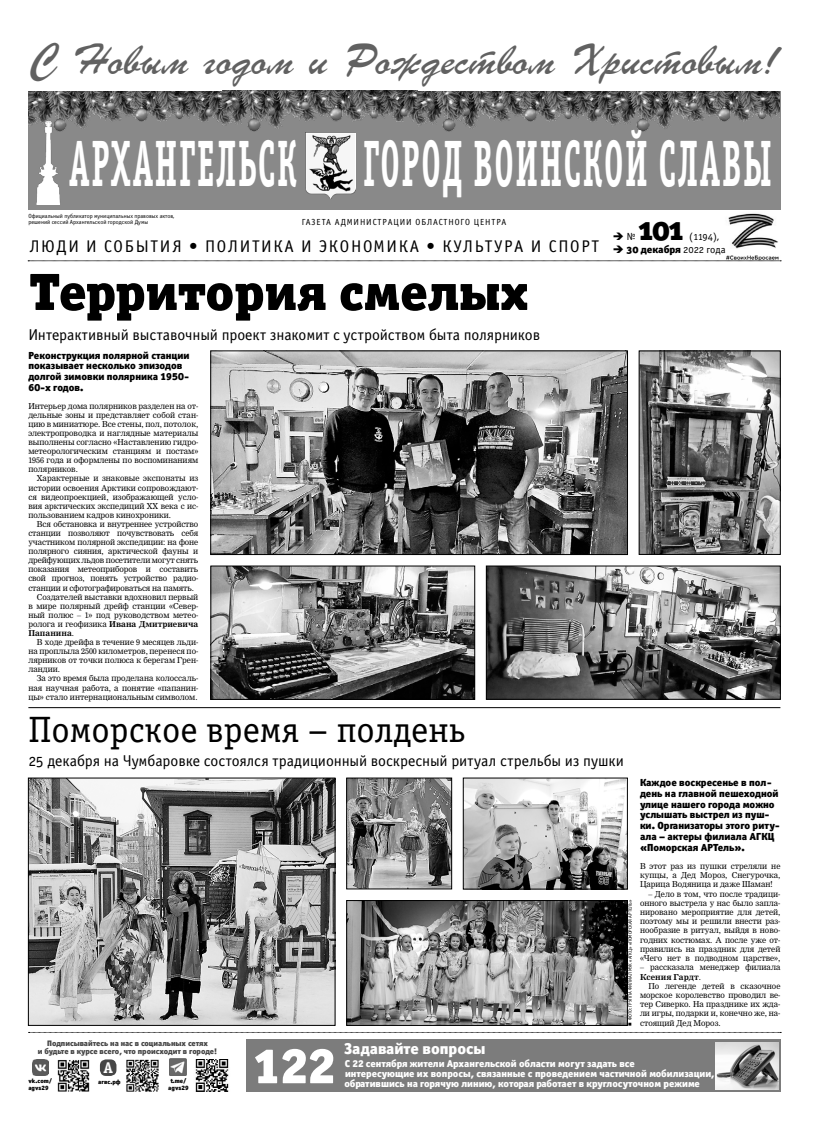
<style>
.page{position:relative;width:823px;height:1134px;background:#fff}
.page>*{position:absolute;margin:0;border:0;box-sizing:border-box;transform-origin:0 0}
.t1{font:65.8px "Officina Serif Bold C";letter-spacing:.05em;color:#fff;scale:.5 1}
.t2{font:52.5px "Officina Serif Black OSC";color:#000}
.t3{font:50.1px "Officina Sans Black C";color:#fff}
.t4{font:42.6px "Ukrainian Brush Script";color:#616161}
.t5{font:36.8px "Officina Serif Book OSC";color:#000}
.t6{font:29.9px "Officina Sans Black OSC";color:#000}
.t7{font:16.9px "Officina Sans Book C";letter-spacing:.1em;color:#000}
.t8{font:15.8px "Officina Sans Book OSC";letter-spacing:-.005em;color:#000}
.t9{font:15.8px "Officina Sans Black C";color:#fff}
.t10{font:15.6px "Officina Serif Bold C";color:#fff}
.t11{font:10.4px "Officina Sans Black OSC";letter-spacing:-.005em;color:#000}
.t12{font:10.4px "Officina Sans Book OSC";color:#000}
.t13{font:10.3px/10.7px "Officina Sans Black C";color:#000}
.t14{font:10px/10px "Officina Sans Black C";color:#fff}
.t15{font:8.8px "Officina Sans Book C";letter-spacing:.1em;color:#000}
.t16{font:8px/9.2px "Nimrod Cyr";color:#000;text-align:justify}
.t17{font:8px/8px "Officina Sans Black C";color:#464646;text-align:center}
.t18{font:700 8px "Nimrod Cyr";color:#000}
.t19{font:6.3px/6.3px "Officina Sans Black C";color:#000;text-align:center}
.t20{font:6.2px "Officina Sans Black C";color:#000}
.t21{font:6px/6.8px "Officina Sans Book C";color:#000}
.t22{font:5px "Officina Sans Book OSC";color:#000}
.s1{font-family:"Officina Sans Book OSC"}
.s2{font-weight:700}
.s3{font-weight:400}
</style>
<div class="page">
<div style="left:100px;top:1059px;width:16px;height:17px;background:#464646;border-radius:6px"></div>
<img style="left:126px;top:1059px;width:33px;height:32px">
<img style="left:57px;top:1060px;width:33px;height:31px">
<img style="left:32px;top:1059px;width:16px;height:17px">
<img style="left:195px;top:1059px;width:34px;height:32px">
<img style="left:169px;top:1059px;width:17px;height:17px">
<svg style="left:29px;top:1032px;width:751px;height:1px"></svg>
<div style="left:245px;top:1039px;width:535px;height:52px;background:#7c7c7c"></div>
<img style="left:715px;top:1042px;width:63px;height:47px">
<div style="left:28px;top:91px;width:751px;height:119px;background:#898989"></div>
<img style="left:28px;top:91px;width:751px;height:43px">
<img style="left:726px;top:213px;width:53px;height:47px">
<img style="left:305px;top:132px;width:50px;height:66px">
<svg style="left:28px;top:261px;width:752px;height:1px"></svg>
<img style="left:32px;top:119px;width:35px;height:86px">
<img style="left:640px;top:353px;width:138px;height:199px">
<div style="left:638px;top:351px;width:142px;height:203px;border:1px solid #000"></div>
<img style="left:348px;top:780px;width:101px;height:107px">
<div style="left:346px;top:778px;width:105px;height:111px;border:1px solid #000"></div>
<img style="left:488px;top:568px;width:290px;height:129px">
<div style="left:486px;top:566px;width:294px;height:133px;border:1px solid #000"></div>
<img style="left:348px;top:902px;width:277px;height:121px">
<div style="left:346px;top:900px;width:281px;height:125px;border:1px solid #000"></div>
<img style="left:212px;top:353px;width:413px;height:200px">
<div style="left:210px;top:351px;width:417px;height:204px;border:1px solid #000"></div>
<img style="left:30px;top:780px;width:303px;height:243px">
<div style="left:28px;top:778px;width:307px;height:247px;border:1px solid #000"></div>
<img style="left:212px;top:568px;width:260px;height:129px">
<div style="left:210px;top:566px;width:264px;height:133px;border:1px solid #000"></div>
<img style="left:465px;top:780px;width:160px;height:107px">
<div style="left:463px;top:778px;width:164px;height:111px;border:1px solid #000"></div>
<hr style="left:28px;top:707px;width:752px;height:1px;background:#000">
<h3 class="t4" style="left:30px;top:35px;width:748px">С Новым годом и Рождеством Христовым!</h3>
<h1 class="t1" style="left:69px;top:126px;width:1404px">Архангельск город воинской славы</h1>
<h3 class="t12" style="left:626px;top:230px;width:10px">№</h3>
<h3 class="t6" style="left:637px;top:210px;width:47px">101</h3>
<h3 class="t12" style="left:688px;top:230px;width:31px">(1194),</h3>
<h3 class="t7" style="left:30px;top:237px;width:571px">люди и события • Политика и экономика • культура и спорт</h3>
<h3 class="t11" style="left:626px;top:243px;width:100px">30 декабря <span class="s1">2022 года</span></h3>
<p class="t21" style="left:28px;top:212px;width:147px">Официальный публикатор муниципальных правовых актов, решений сессий Архангельской городской Думы</p>
<p class="t15" style="left:301px;top:217px;width:206px">газета администрации областного центра</p>
<h2 class="t2" style="left:29px;top:258px;width:500px">Территория смелых</h2>
<h3 class="t8" style="left:28px;top:326px;width:513px">Интерактивный выставочный проект знакомит с устройством быта полярников</h3>
<p class="t13" style="left:28px;top:350px;width:162px">Реконструкция полярной станции показывает несколько эпизодов долгой зимовки полярника 1950-<br>60-х годов.</p>
<p class="t16" style="left:28px;top:401px;width:171px">Интерьер дома полярников разделен на от&shy;дельные зоны и представляет собой стан&shy;цию в миниатюре. Все стены, пол, потолок, электропроводка и наглядные материалы выполнены согласно «Наставлению гидро&shy;метеорологическим станциям и постам» 1956 года и оформлены по воспоминаниям полярников.</p>
<p class="t16" style="left:28px;top:474px;width:171px;text-indent:9px">Характерные и знаковые экспонаты из истории освоения Арктики сопровождают&shy;ся видеопроекцией, изображающей усло&shy;вия арктических экспедиций XX века с ис&shy;пользованием кадров кинохроники.</p>
<p class="t16" style="left:37px;top:519px;width:163px">Вся обстановка и внутреннее устройство</p>
<p class="t16" style="left:28px;top:528px;width:171px">станции позволяют почувствовать себя</p>
<p class="t16" style="left:28px;top:538px;width:171px">участником полярной экспедиции: на фоне</p>
<p class="t16" style="left:28px;top:547px;width:171px">полярного сияния, арктической фауны и</p>
<p class="t16" style="left:28px;top:556px;width:171px">дрейфующих льдов посетители могут снять</p>
<p class="t16" style="left:28px;top:565px;width:171px">показания метеоприборов и составить</p>
<p class="t16" style="left:28px;top:574px;width:171px">свой прогноз, понять устройство радио-</p>
<p class="t16" style="left:28px;top:583px;width:167px">станции и сфотографироваться на память.</p>
<p class="t16" style="left:37px;top:592px;width:163px">Создателей выставки вдохновил первый</p>
<p class="t16" style="left:28px;top:601px;width:171px">в мире полярный дрейф станции «Север-</p>
<p class="t16" style="left:28px;top:610px;width:171px">ный полюс – 1» под руководством метео-</p>
<p class="t16" style="left:28px;top:619px;width:171px">ролога и геофизика <span class="s2">Ивана Дмитриевича</span></p>
<p class="t18" style="left:28px;top:628px;width:47px">Папанина<span class="s3">.</span></p>
<p class="t16" style="left:37px;top:637px;width:163px">В ходе дрейфа в течение 9 месяцев льди-</p>
<p class="t16" style="left:28px;top:647px;width:171px">на проплыла 2500 километров, перенеся по-</p>
<p class="t16" style="left:28px;top:656px;width:171px">лярников от точки полюса к берегам Грен-</p>
<p class="t16" style="left:28px;top:665px;width:33px">ландии.</p>
<p class="t16" style="left:37px;top:674px;width:163px">За это время была проделана колоссаль-</p>
<p class="t16" style="left:28px;top:683px;width:171px">ная научная работа, а понятие «папанин-</p>
<p class="t16" style="left:28px;top:692px;width:171px">цы» стало интернациональным символом.</p>
<h3 class="t5" style="left:28px;top:710px;width:438px">Поморское время – полдень</h3>
<h3 class="t8" style="left:28px;top:752px;width:596px">25 декабря на Чумбаровке состоялся традиционный воскресный ритуал стрельбы из пушки</h3>
<p class="t17" style="left:38px;top:1039px;width:181px">Подписывайтесь на нас в социальных сетях<br>и будьте в курсе всего, что происходит в городе!</p>
<h3 class="t10" style="left:103px;top:1059px;width:11px">А</h3>
<p class="t20" style="left:28px;top:1077px;width:25px">vk.com/</p>
<p class="t20" style="left:98px;top:1078px;width:24px">агвс.рф</p>
<p class="t20" style="left:28px;top:1083px;width:22px">agvs29</p>
<p class="t19" style="left:168px;top:1078px;width:22px">t.me/ agvs29</p>
<p class="t13" style="left:639px;top:777px;width:141px">Каждое воскресенье в пол&shy;день на главной пешеходной улице нашего города можно услышать выстрел из пуш&shy;ки. Организаторы этого риту&shy;ала – актеры филиала АГКЦ «Поморская АРТель».</p>
<p class="t16" style="left:639px;top:861px;width:142px">В этот раз из пушки стреляли не купцы, а Дед Мороз, Снегурочка, Царица Водяница и даже Шаман!</p>
<p class="t16" style="left:639px;top:889px;width:142px;text-indent:9px">– Дело в том, что после традици&shy;онного выстрела у нас было запла&shy;нировано мероприятие для детей, поэтому мы и решили внести раз&shy;нообразие в ритуал, выйдя в ново&shy;годних костюмах. А после уже от&shy;правились на праздник для детей «Чего нет в подводном царстве»,</p>
<p class="t16" style="left:639px;top:963px;width:142px">– рассказала менеджер филиала<br><span class="s2">Ксения Гардт</span>.</p>
<p class="t16" style="left:639px;top:981px;width:142px;text-indent:9px">По легенде детей в сказочное морское королевство проводил ве&shy;тер Сиверко. На празднике их жда&shy;ли игры, подарки и, конечно же, на&shy;стоящий Дед Мороз.</p>
<p class="t22" style="left:627px;top:1020px;width:121px;rotate:-90deg">Фото: группа Филиал МУК «АГКЦ» «П оморская АРТель»</p>
<h3 class="t3" style="left:253px;top:1034px;width:84px">122</h3>
<h3 class="t9" style="left:344px;top:1039px;width:142px">Задавайте вопросы</h3>
<p class="t14" style="left:344px;top:1058px;width:371px">С 22 сентября жители Архангельской области могут задать все<br>интересующие их вопросы, связанные с проведением частичной мобилизации, обратившись на горячую линию, которая работает в круглосуточном режиме</p>
</div>
